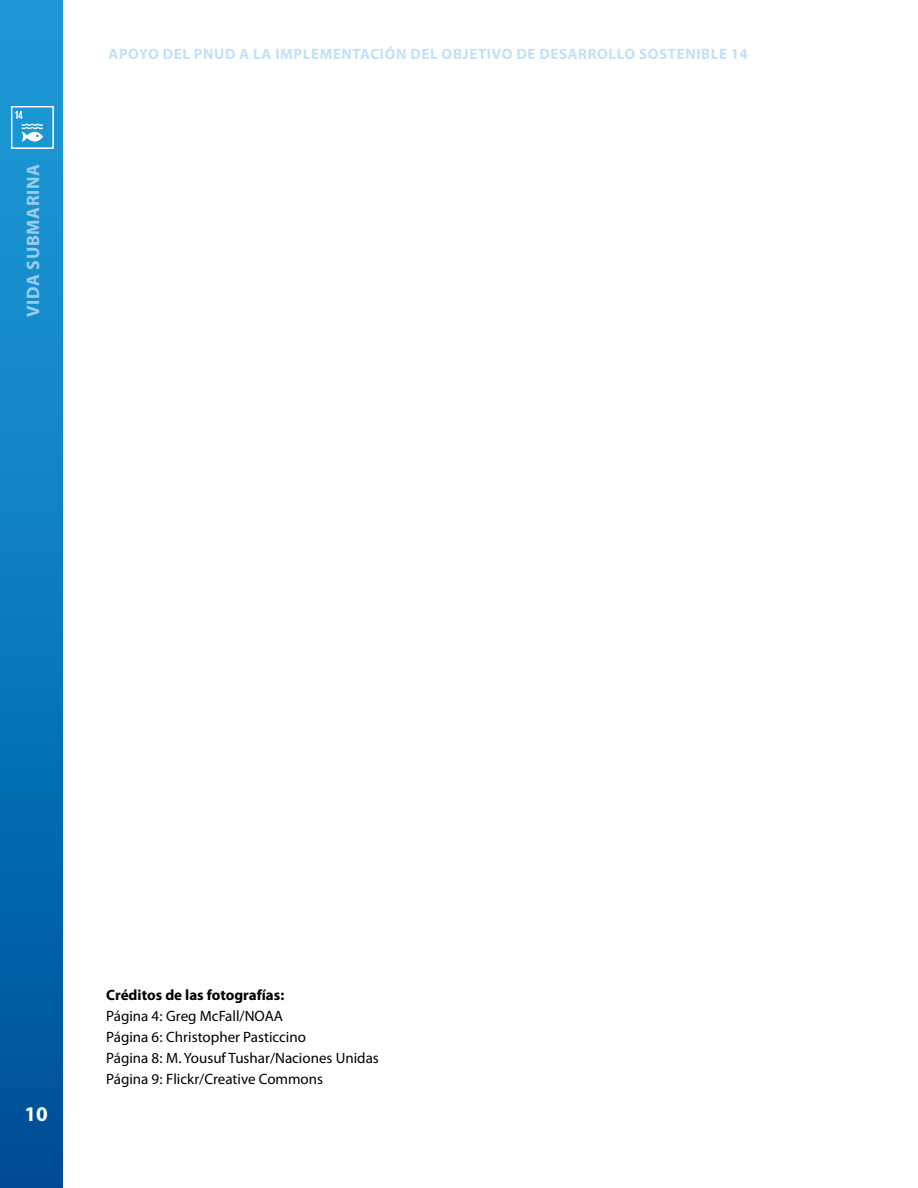
<style>
.page{position:relative;width:918px;height:1188px;background:#fff}
.page>*{position:absolute;margin:0;border:0;box-sizing:border-box;transform-origin:0 0}
.t1{font:700 21px "Myriad Pro";color:#fff}
.t2{font:700 18px "Myriad Pro";letter-spacing:.04em;color:#9cccee}
.t3{font:15px/21px "Myriad Pro";color:#000}
.t4{font:700 15px "Myriad Pro";letter-spacing:.04em;color:#9cccee}
.t5{font:700 15px "Myriad Pro";color:#000}
</style>
<div class="page">
<div style="left:0;top:0;width:62px;height:1188px;background:linear-gradient(to bottom,#1fa0db,#005199)"></div>
<div style="left:11px;top:106px;width:43px;height:43px;background:#1a96d4;border:2px solid #fff"></div>
<svg style="left:15px;top:111px;width:28px;height:31px"></svg>
<p class="t2" style="left:23px;top:317px;width:155px;rotate:-90deg">VIDA SUBMARINA</p>
<p class="t4" style="left:109px;top:46px;width:641px">APOYO DEL PNUD A LA IMPLEMENTACIÓN DEL OBJETIVO DE DESARROLLO SOSTENIBLE 14</p>
<h1 class="t1" style="left:24px;top:1102px;width:25px">10</h1>
<p class="t5" style="left:106px;top:987px;width:180px">Créditos de las fotografías:</p>
<p class="t3" style="left:106px;top:1006px;width:274px">Página 4: Greg McFall/NOAA<br>Página 6: Christopher Pasticcino<br>Página 8: M. Yousuf Tushar/Naciones Unidas Página 9: Flickr/Creative Commons</p>
</div>
